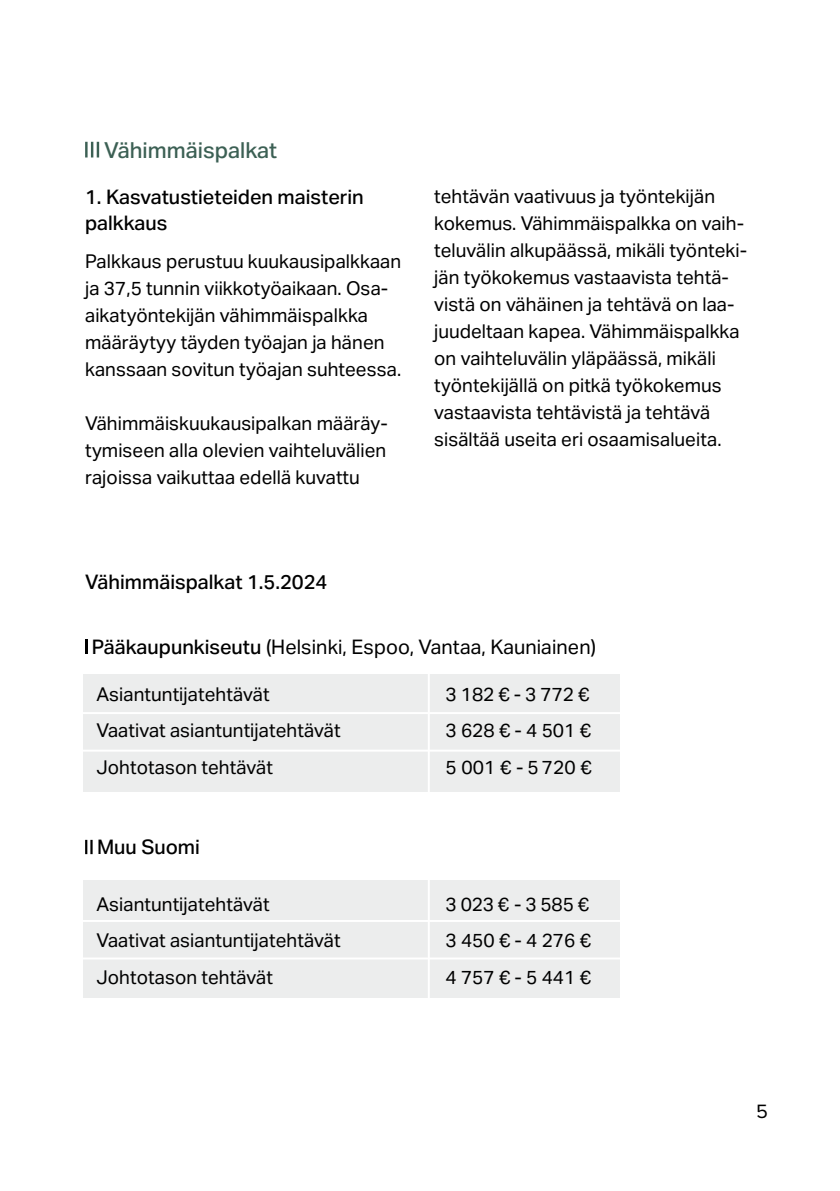
<style>
.page{position:relative;width:840px;height:1191px;background:#fff}
.page>*{position:absolute;margin:0;border:0;box-sizing:border-box;transform-origin:0 0}
.vihreä_pikkuotsikko{font:500 22px "Aktiv Grotesk";color:#3c6054}
.musta_boldi_pikkuotsikko{font:500 20px/26px "Aktiv Grotesk";color:#000}
.musta_boldi_pikkuotsikko-2{font:20px "Aktiv Grotesk";color:#000}
.t1{font:20px "Proxima Nova";color:#000}
.normi_leipis{font:19px/27px "Aktiv Grotesk";color:#000}
.taulukko_pieni_leipis{font:19px "Aktiv Grotesk";color:#000}
.s1{font-weight:500}
</style>
<div class="page">
<div style="left:83px;top:674px;width:536px;height:117px;background:#eceded"></div>
<hr style="left:74px;top:712px;width:553px;height:2px;background:#fff">
<hr style="left:74px;top:749px;width:553px;height:2px;background:#fff">
<hr style="left:427px;top:663px;width:2px;height:144px;background:#fff">
<div style="left:83px;top:881px;width:536px;height:117px;background:#eceded"></div>
<hr style="left:74px;top:920px;width:553px;height:2px;background:#fff">
<hr style="left:74px;top:957px;width:553px;height:2px;background:#fff">
<hr style="left:427px;top:873px;width:2px;height:136px;background:#fff">
<svg style="left:85px;top:142px;width:14px;height:15px"></svg>
<svg style="left:85px;top:639px;width:2px;height:15px"></svg>
<svg style="left:85px;top:840px;width:2px;height:14px"></svg>
<hr style="left:90px;top:840px;width:3px;height:14px;background:#000">
<h4 class="vihreä_pikkuotsikko" style="left:104px;top:137px;width:175px">Vähimmäispalkat</h4>
<h5 class="musta_boldi_pikkuotsikko" style="left:85px;top:184px;width:280px">1. Kasvatustieteiden maisterin palkkaus</h5>
<p class="normi_leipis" style="left:85px;top:248px;width:317px">Palkkaus perustuu kuukausipalkkaan ja 37,5 tunnin viikkotyöaikaan. Osa&shy;aikatyöntekijän vähimmäispalkka määräytyy täyden työajan ja hänen kanssaan sovitun työajan suhteessa.</p>
<p class="normi_leipis" style="left:85px;top:410px;width:304px;text-align:justify">Vähimmäiskuukausipalkan määräy&shy;tymiseen alla olevien vaihteluvälien rajoissa vaikuttaa edellä kuvattu</p>
<p class="normi_leipis" style="left:434px;top:182px;width:314px">tehtävän vaativuus ja työntekijän kokemus. Vähimmäispalkka on vaih&shy;teluvälin alkupäässä, mikäli työnteki&shy;jän työkokemus vastaavista tehtä&shy;vistä on vähäinen ja tehtävä on laa&shy;juudeltaan kapea. Vähimmäispalkka on vaihteluvälin yläpäässä, mikäli työntekijällä on pitkä työkokemus vastaavista tehtävistä ja tehtävä sisältää useita eri osaamisalueita.</p>
<h5 class="musta_boldi_pikkuotsikko" style="left:85px;top:569px;width:244px">Vähimmäispalkat 1.5.2024</h5>
<h5 class="musta_boldi_pikkuotsikko-2" style="left:92px;top:635px;width:505px"><span class="s1">Pääkaupunkiseutu</span> (Helsinki, Espoo, Vantaa, Kauniainen)</h5>
<p class="taulukko_pieni_leipis" style="left:96px;top:683px;width:174px">Asiantuntijatehtävät</p>
<p class="taulukko_pieni_leipis" style="left:445px;top:683px;width:145px">3 182 € - 3 772 €</p>
<p class="taulukko_pieni_leipis" style="left:96px;top:719px;width:245px">Vaativat asiantuntijatehtävät</p>
<p class="taulukko_pieni_leipis" style="left:445px;top:719px;width:147px">3 628 € - 4 501 €</p>
<p class="taulukko_pieni_leipis" style="left:96px;top:756px;width:178px">Johtotason tehtävät</p>
<p class="taulukko_pieni_leipis" style="left:445px;top:756px;width:148px">5 001 € - 5 720 €</p>
<h5 class="musta_boldi_pikkuotsikko" style="left:97px;top:834px;width:104px">Muu Suomi</h5>
<p class="taulukko_pieni_leipis" style="left:96px;top:892px;width:174px">Asiantuntijatehtävät</p>
<p class="taulukko_pieni_leipis" style="left:445px;top:892px;width:145px">3 023 € - 3 585 €</p>
<p class="taulukko_pieni_leipis" style="left:96px;top:928px;width:245px">Vaativat asiantuntijatehtävät</p>
<p class="taulukko_pieni_leipis" style="left:445px;top:928px;width:147px">3 450 € - 4 276 €</p>
<p class="taulukko_pieni_leipis" style="left:96px;top:965px;width:178px">Johtotason tehtävät</p>
<p class="taulukko_pieni_leipis" style="left:445px;top:965px;width:147px">4 757 € - 5 441 €</p>
<p class="t1" style="left:755px;top:1100px;width:13px">5</p>
</div>
